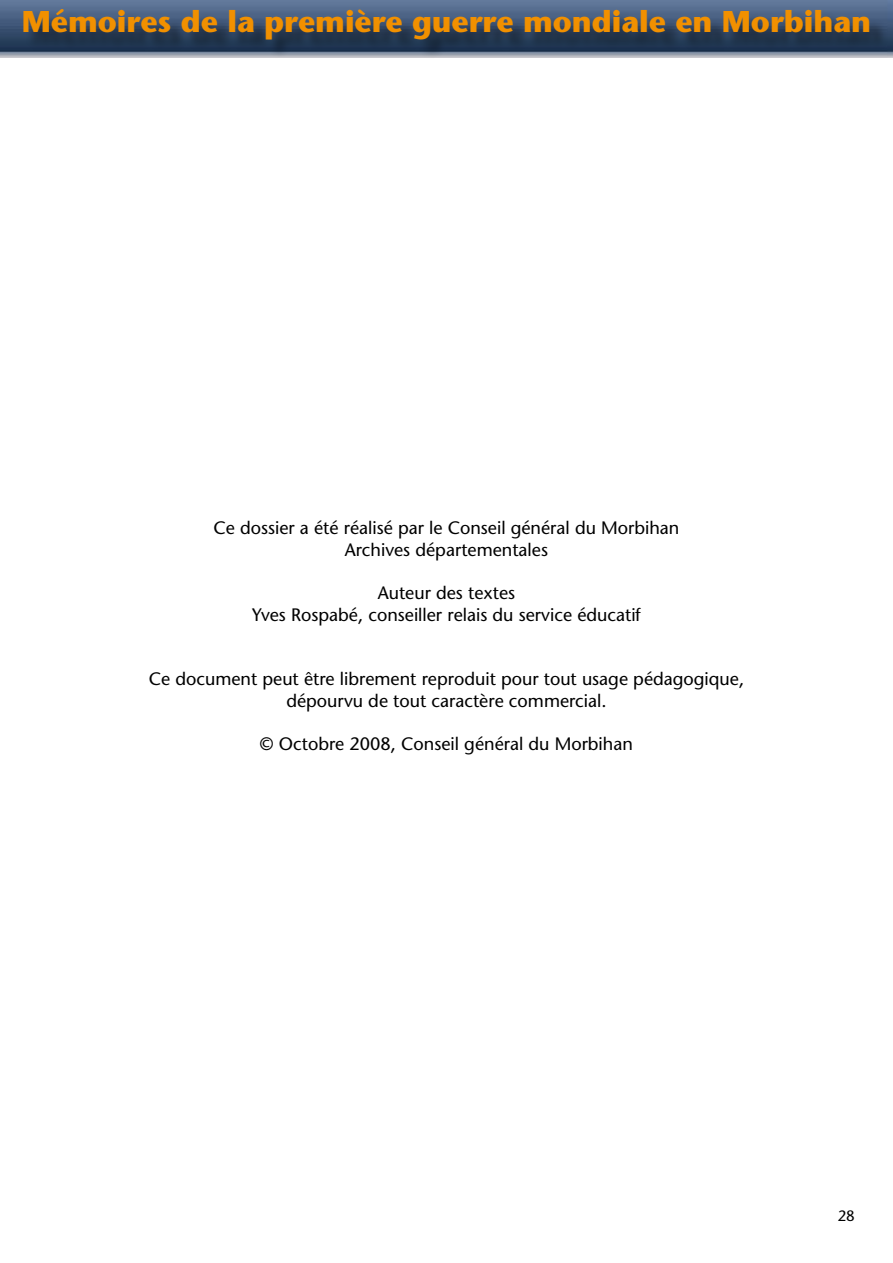
<style>
.page{position:relative;width:893px;height:1263px;background:#fff}
.page>*{position:absolute;margin:0;border:0;box-sizing:border-box;transform-origin:0 0}
.t1{font:700 30px "Stone Sans Std";color:#f19000}
.t2{font:500 18px/21.6px "Stone Sans Std";color:#000;text-align:center}
.t3{font:500 15px "Stone Sans Std";color:#000}
</style>
<div class="page">
<img style="left:0;top:0;width:893px;height:57px">
<div style="left:24px;top:11px;width:866px;height:49px;background:#000;opacity:.45"></div>
<h1 class="t1" style="left:22px;top:4px;width:851px">Mémoires de la première guerre mondiale en Morbihan</h1>
<p class="t2" style="left:213px;top:517px;width:467px">Ce dossier a été réalisé par le Conseil général du Morbihan<br>Archives départementales</p>
<p class="t2" style="left:252px;top:582px;width:390px">Auteur des textes<br>Yves Rospabé, conseiller relais du service éducatif</p>
<p class="t2" style="left:149px;top:668px;width:597px">Ce document peut être librement reproduit pour tout usage pédagogique, dépourvu de tout caractère commercial.</p>
<p class="t2" style="left:260px;top:733px;width:374px">© Octobre 2008, Conseil général du Morbihan</p>
<p class="t3" style="left:838px;top:1207px;width:19px">28</p>
</div>
